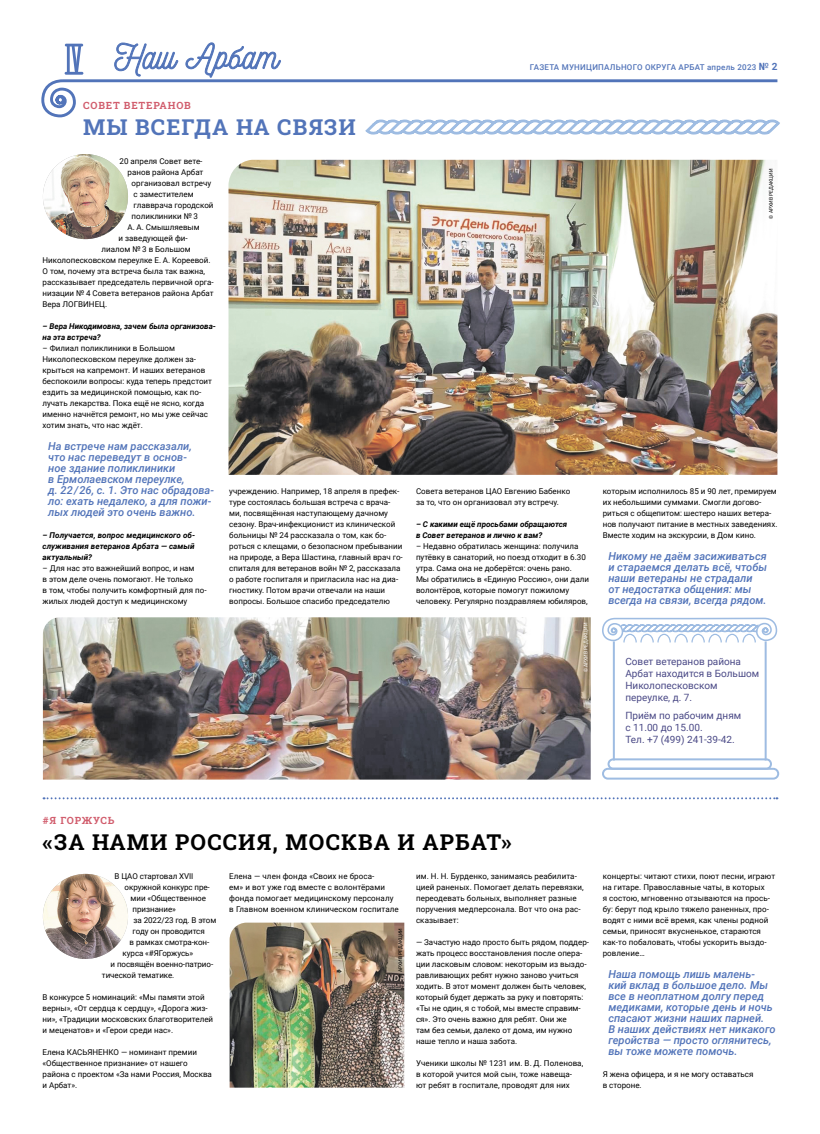
<style>
.page{position:relative;width:820px;height:1134px;background:#fff}
.page>*{position:absolute;margin:0;border:0;box-sizing:border-box;transform-origin:0 0}
.t1{font:22px "Roboto Slab";letter-spacing:.05em;color:#000}
.t2{font:22px "Roboto Slab";letter-spacing:.05em;color:#5274b9}
.t3{font:italic 500 11px/11px "Roboto";color:#5274b9}
.t4{font:10px/12px "Roboto";color:#4a4986}
.t5{font:10px "Roboto Slab";letter-spacing:.08em;color:#d15d6d}
.t6{font:8px/11px "Roboto";color:#000}
.t7{font:italic 700 8px/11px "Roboto";color:#000}
.t8{font:500 8px "Roboto";letter-spacing:.03em;color:#5274b9}
.t9{font:5px "Roboto";color:#000}
.t10{font:5px "Roboto";color:#fff}
.s1{font-weight:700;font-size:10px}
</style>
<div class="page">
<hr style="left:612px;top:641px;width:2px;height:119px;background:#9ebce2">
<hr style="left:764px;top:641px;width:2px;height:119px;background:#9ebce2">
<div style="left:607px;top:758px;width:164px;height:12px;border:2px solid #9ebce2;border-radius:5px"></div>
<div style="left:601px;top:768px;width:177px;height:12px;border:2px solid #9ebce2;border-radius:5px"></div>
<svg style="left:602px;top:617px;width:174px;height:27px"></svg>
<svg style="left:44px;top:797px;width:733px;height:2px"></svg>
<img style="left:43px;top:154px;width:85px;height:85px;border-radius:43px">
<img style="left:228px;top:160px;width:549px;height:315px">
<img style="left:43px;top:874px;width:85px;height:85px;border-radius:43px">
<svg style="left:41px;top:42px;width:739px;height:93px"></svg>
<img style="left:229px;top:923px;width:175px;height:165px">
<img style="left:43px;top:617px;width:547px;height:163px">
<p class="t5" style="left:83px;top:98px;width:109px">СОВЕТ ВЕТЕРАНОВ</p>
<h1 class="t2" style="left:83px;top:111px;width:274px">МЫ ВСЕГДА НА СВЯЗИ</h1>
<p class="t8" style="left:529px;top:62px;width:249px">ГАЗЕТА МУНИЦИПАЛЬНОГО ОКРУГА АРБАТ апрель 2023 <span class="s1">№ 2</span></p>
<p class="t6" style="left:120px;top:155px;width:84px">20 апреля Совет вете-</p>
<p class="t6" style="left:128px;top:166px;width:77px">ранов района Арбат</p>
<p class="t6" style="left:132px;top:177px;width:81px">организовал встречу</p>
<p class="t6" style="left:134px;top:188px;width:61px">с заместителем</p>
<p class="t6" style="left:134px;top:199px;width:81px">главврача городской</p>
<p class="t6" style="left:132px;top:210px;width:68px">поликлиники № 3</p>
<p class="t6" style="left:128px;top:221px;width:74px">А. А. Смышляевым</p>
<p class="t6" style="left:119px;top:232px;width:71px">и заведующей фи-</p>
<p class="t6" style="left:102px;top:243px;width:91px">лиалом № 3 в Большом</p>
<p class="t6" style="left:43px;top:254px;width:169px">Николопесковском переулке Е. А. Кореевой.</p>
<p class="t6" style="left:43px;top:265px;width:164px">О том, почему эта встреча была так важна,</p>
<p class="t6" style="left:43px;top:276px;width:173px">рассказывает председатель первичной орга-</p>
<p class="t6" style="left:43px;top:287px;width:172px">низации № 4 Совета ветеранов района Арбат</p>
<p class="t6" style="left:43px;top:298px;width:66px">Вера ЛОГВИНЕЦ.</p>
<p class="t7" style="left:43px;top:320px;width:175px">– Вера Никодимовна, зачем была организова&shy;на эта встреча?</p>
<p class="t6" style="left:43px;top:342px;width:171px">– Филиал поликлиники в Большом Николопесковском переулке должен за&shy;крыться на капремонт. И наших ветеранов беспокоили вопросы: куда теперь предстоит ездить за медицинской помощью, как по&shy;лучать лекарства. Пока ещё не ясно, когда именно начнётся ремонт, но мы уже сейчас хотим знать, что нас ждёт.</p>
<h2 class="t3" style="left:48px;top:440px;width:167px">На встрече нам рассказали,<br>что нас переведут в основ-<br>ное здание поликлиники<br>в Ермолаевском переулке,<br>д. 22 / 26, с. 1. Это нас обрадова&shy;ло: ехать недалеко, а для пожи&shy;лых людей это очень важно.</h2>
<p class="t7" style="left:43px;top:529px;width:154px;text-align:justify">– Получается, вопрос медицинского об&shy;служивания ветеранов Арбата — самый актуальный?</p>
<p class="t6" style="left:43px;top:562px;width:165px">– Для нас это важнейший вопрос, и нам<br>в этом деле очень помогают. Не только<br>в том, чтобы получить комфортный для по&shy;жилых людей доступ к медицинскому</p>
<p class="t6" style="left:229px;top:485px;width:175px">учреждению. Например, 18 апреля в префек&shy;туре состоялась большая встреча с врача&shy;ми, посвящённая наступающему дачному сезону. Врач-инфекционист из клинической больницы № 24 рассказала о том, как бо&shy;роться с клещами, о безопасном пребывании на природе, а Вера Шастина, главный врач го&shy;спиталя для ветеранов войн № 2, рассказала о работе госпиталя и пригласила нас на диа&shy;гностику. Потом врачи отвечали на наши вопросы. Большое спасибо председателю</p>
<p class="t6" style="left:416px;top:485px;width:156px">Совета ветеранов ЦАО Евгению Бабенко за то, что он организовал эту встречу.</p>
<p class="t7" style="left:416px;top:518px;width:153px">– С какими ещё просьбами обращаются в Совет ветеранов и лично к вам?</p>
<p class="t6" style="left:416px;top:540px;width:174px">– Недавно обратилась женщина: получила путёвку в санаторий, но поезд отходит в 6.30 утра. Сама она не доберётся: очень рано.<br>Мы обратились в «Единую Россию», они дали волонтёров, которые помогут пожилому человеку. Регулярно поздравляем юбиляров,</p>
<p class="t10" style="left:581px;top:672px;width:51px;rotate:-90deg">© АРХИВ РЕДАКЦИИ</p>
<p class="t9" style="left:767px;top:219px;width:51px;rotate:-90deg">© АРХИВ РЕДАКЦИИ</p>
<p class="t6" style="left:602px;top:485px;width:176px">которым исполнилось 85 и 90 лет, премируем их небольшими суммами. Смогли догово&shy;риться с общепитом: шестеро наших ветера&shy;нов получают питание в местных заведениях.<br>Вместе ходим на экскурсии, в Дом кино.</p>
<h2 class="t3" style="left:608px;top:550px;width:160px">Никому не даём засиживаться и стараемся делать всё, чтобы наши ветераны не страдали<br>от недостатка общения: мы всегда на связи, всегда рядом.</h2>
<p class="t4" style="left:625px;top:655px;width:135px">Совет ветеранов района<br>Арбат находится в Большом<br>Николопесковском переулке, д. 7.</p>
<p class="t4" style="left:625px;top:709px;width:117px">Приём по рабочим дням с 11.00 до 15.00.<br>Тел. +7 (499) 241-39-42.</p>
<p class="t5" style="left:43px;top:813px;width:73px">#Я ГОРЖУСЬ</p>
<h1 class="t1" style="left:43px;top:826px;width:470px">«ЗА НАМИ РОССИЯ, МОСКВА И АРБАТ»</h1>
<p class="t6" style="left:115px;top:870px;width:80px">В ЦАО стартовал ХVII</p>
<p class="t6" style="left:125px;top:881px;width:87px">окружной конкурс пре-</p>
<p class="t6" style="left:131px;top:892px;width:77px">мии «Общественное</p>
<p class="t6" style="left:133px;top:903px;width:45px">признание»</p>
<p class="t6" style="left:134px;top:914px;width:84px">за 2022/23 год. В этом</p>
<p class="t6" style="left:133px;top:925px;width:74px">году он проводится</p>
<p class="t6" style="left:130px;top:936px;width:81px">в рамках смотра-кон-</p>
<p class="t6" style="left:123px;top:947px;width:72px">курса «#ЯГоржусь»</p>
<p class="t6" style="left:111px;top:958px;width:104px">и посвящён военно-патрио-</p>
<p class="t6" style="left:102px;top:969px;width:74px">тической тематике.</p>
<p class="t6" style="left:43px;top:991px;width:172px">В конкурсе 5 номинаций: «Мы памяти этой верны», «От сердца к сердцу», «Дорога жиз&shy;ни», «Традиции московских благотворителей и меценатов» и «Герои среди нас».</p>
<p class="t6" style="left:43px;top:1046px;width:171px">Елена КАСЬЯНЕНКО — номинант премии «Общественное признание» от нашего района с проектом «За нами Россия, Москва и Арбат».</p>
<p class="t6" style="left:229px;top:870px;width:171px">Елена — член фонда «Своих не броса-<br>ем» и вот уже год вместе с волонтёрами фонда помогает медицинскому персоналу в Главном военном клиническом госпитале</p>
<p class="t6" style="left:416px;top:870px;width:169px">им. Н. Н. Бурденко, занимаясь реабилита&shy;цией раненых. Помогает делать перевязки, переодевать больных, выполняет разные поручения медперсонала. Вот что она рас&shy;сказывает:</p>
<p class="t6" style="left:416px;top:936px;width:174px">— Зачастую надо просто быть рядом, поддер&shy;жать процесс восстановления после опера&shy;ции ласковым словом: некоторым из выздо&shy;равливающих ребят нужно заново учиться ходить. В этот момент должен быть человек, который будет держать за руку и повторять: «Ты не один, я с тобой, мы вместе справим&shy;ся». Это очень важно для ребят. Они же<br>там без семьи, далеко от дома, им нужно наше тепло и наша забота.</p>
<p class="t6" style="left:416px;top:1057px;width:169px">Ученики школы № 1231 им. В. Д. Поленова, в которой учится мой сын, тоже навеща&shy;ют ребят в госпитале, проводят для них</p>
<p class="t9" style="left:396px;top:978px;width:51px;rotate:-90deg">© АРХИВ РЕДАКЦИИ</p>
<p class="t6" style="left:602px;top:870px;width:174px">концерты: читают стихи, поют песни, играют на гитаре. Православные чаты, в которых<br>я состою, мгновенно отзываются на прось&shy;бу: берут под крыло тяжело раненных, про&shy;водят с ними всё время, как члены родной семьи, приносят вкусненькое, стараются как-то побаловать, чтобы ускорить выздо&shy;ровление…</p>
<h2 class="t3" style="left:608px;top:968px;width:169px">Наша помощь лишь малень&shy;кий вклад в большое дело. Мы все в неоплатном долгу перед медиками, которые день и ночь спасают жизни наших парней.<br>В наших действиях нет никакого геройства — просто оглянитесь, вы тоже можете помочь.</h2>
<p class="t6" style="left:602px;top:1068px;width:152px">Я жена офицера, и я не могу оставаться в стороне.</p>
</div>
